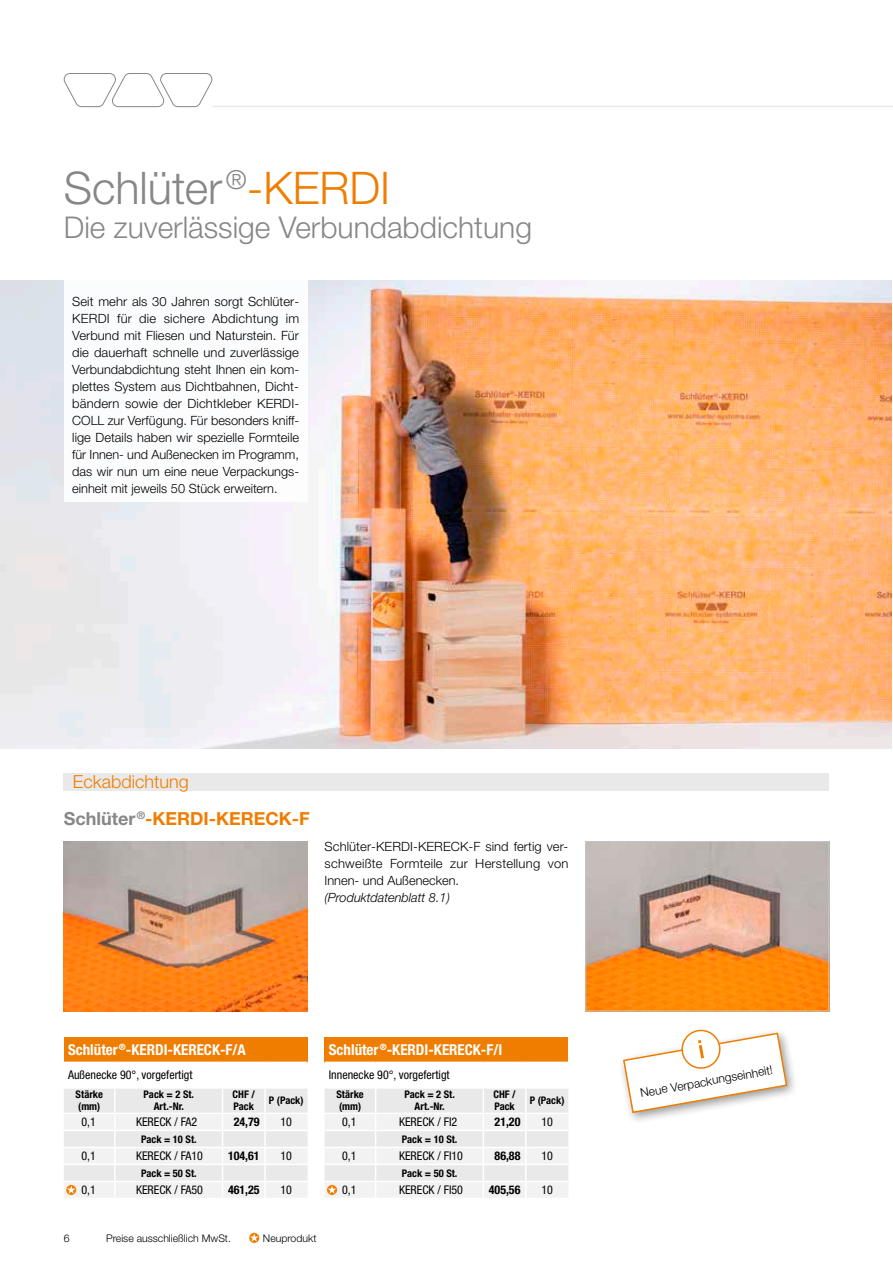
<style>
.page{position:relative;width:893px;height:1263px;background:#fff}
.page>*{position:absolute;margin:0;border:0;box-sizing:border-box;transform-origin:0 0}
.t1{font:300 45px "Helvetica Neue LTW1 G";color:#878787}
.t2{font:300 30px "Helvetica Neue LTW1 G";color:#878787}
.t3{font:700 18px "Helvetica Neue LTW1 G";color:#ef7d00}
.t4{font:300 18px "Helvetica Neue LTW1 G";color:#ef7d00}
.t5{font:700 condensed 15px "Helvetica Neue LTW1 G";color:#fff}
.t6{font:300 12.75px/17px "Helvetica Neue LTW1 G";color:#000;text-align:justify}
.t7{font:italic 300 12.75px "Helvetica Neue LTW1 G";color:#000}
.t8{font:condensed 12px "Helvetica Neue LTW1 G";color:#000}
.t9{font:700 condensed 12px "Helvetica Neue LTW1 G";color:#000}
.t10{font:300 12px "Helvetica Neue LTW1 G";color:#000}
.t11{font:700 condensed 10.5px/12px "Helvetica Neue LTW1 G";color:#000}
.t12{font:300 10.5px "Helvetica Neue LTW1 G";color:#000}
.s1{color:#ef7d00}
.s2{color:#878787}
</style>
<div class="page">
<svg style="left:64px;top:73px;width:148px;height:34px"></svg>
<hr style="left:213px;top:106px;width:680px;height:1px;background:#e9e9e9">
<svg style="left:249px;top:1232px;width:11px;height:11px"></svg>
<img style="left:0;top:281px;width:891px;height:467px">
<div style="left:64px;top:281px;width:244px;height:221px;background:#fff"></div>
<img style="left:64px;top:841px;width:244px;height:170px">
<img style="left:587px;top:843px;width:240px;height:166px">
<div style="left:585px;top:841px;width:244px;height:170px;border:1px solid #c6c6c6"></div>
<div style="left:64px;top:773px;width:765px;height:17px;background:#e9e9e9"></div>
<div style="left:64px;top:1037px;width:244px;height:25px;background:#ef7d00"></div>
<hr style="left:64px;top:1061px;width:51px;height:2px;background:#fff">
<hr style="left:115px;top:1061px;width:108px;height:2px;background:#fff">
<hr style="left:223px;top:1061px;width:42px;height:2px;background:#fff">
<hr style="left:265px;top:1061px;width:43px;height:2px;background:#fff">
<div style="left:64px;top:1089px;width:244px;height:108px;background:#f0f0f0"></div>
<div style="left:325px;top:1037px;width:243px;height:25px;background:#ef7d00"></div>
<hr style="left:325px;top:1061px;width:51px;height:2px;background:#fff">
<hr style="left:376px;top:1061px;width:107px;height:2px;background:#fff">
<hr style="left:483px;top:1061px;width:43px;height:2px;background:#fff">
<hr style="left:526px;top:1061px;width:42px;height:2px;background:#fff">
<div style="left:325px;top:1089px;width:243px;height:108px;background:#f0f0f0"></div>
<div style="left:618px;top:1027px;width:181px;height:97px;background:#000;opacity:.4"></div>
<svg style="left:622px;top:1029px;width:166px;height:85px"></svg>
<h1 class="t1" style="left:64px;top:161px;width:328px">Schlüter <sup>®</sup><span class="s1">-KERDI</span></h1>
<h2 class="t2" style="left:64px;top:209px;width:470px">Die zuverlässige Verbundabdichtung</h2>
<p class="t6" style="left:72px;top:293px;width:228px">Seit mehr als 30 Jahren sorgt Schlüter-KERDI für die sichere Abdichtung im Verbund mit Fliesen und Naturstein. Für die dauerhaft schnelle und zuverlässige Verbundabdichtung steht Ihnen ein kom&shy;plettes System aus Dichtbahnen, Dicht&shy;bändern sowie der Dichtkleber KERDI-COLL zur Verfügung. Für besonders kniff&shy;lige Details haben wir spezielle Formteile für Innen- und Außenecken im Programm, das wir nun um eine neue Verpackungs&shy;einheit mit jeweils 50 Stück erweitern.</p>
<h3 class="t4" style="left:73px;top:771px;width:118px">Eckabdichtung</h3>
<h3 class="t3" style="left:64px;top:807px;width:248px"><span class="s2">Schlüter</span> <sup>®</sup>-KERDI-KERECK-F</h3>
<p class="t6" style="left:325px;top:837px;width:245px">Schlüter-KERDI-KERECK-F sind fertig ver&shy;schweißte Formteile zur Herstellung von Innen- und Außenecken.</p>
<p class="t7" style="left:325px;top:889px;width:127px">(Produktdatenblatt 8.1)</p>
<p class="t5" style="left:68px;top:1041px;width:179px">Schlüter <sup>®</sup>-KERDI-KERECK-F/A</p>
<p class="t8" style="left:68px;top:1068px;width:126px">Außenecke 90°, vorgefertigt</p>
<p class="t11" style="left:76px;top:1089px;width:29px">Stärke (mm)</p>
<p class="t11" style="left:144px;top:1089px;width:52px;text-align:center">Pack = 2 St.<br>Art.-Nr.</p>
<p class="t11" style="left:233px;top:1089px;width:24px">CHF /<br>Pack</p>
<p class="t11" style="left:269px;top:1095px;width:36px">P (Pack)</p>
<p class="t8" style="left:81px;top:1115px;width:16px">0,1</p>
<p class="t8" style="left:136px;top:1115px;width:63px">KERECK / FA2</p>
<p class="t9" style="left:234px;top:1115px;width:27px">24,79</p>
<p class="t8" style="left:281px;top:1115px;width:13px">10</p>
<p class="t11" style="left:141px;top:1133px;width:57px">Pack = 10 St.</p>
<p class="t8" style="left:81px;top:1149px;width:16px">0,1</p>
<p class="t8" style="left:136px;top:1149px;width:68px">KERECK / FA10</p>
<p class="t9" style="left:228px;top:1149px;width:33px">104,61</p>
<p class="t8" style="left:281px;top:1149px;width:13px">10</p>
<p class="t11" style="left:141px;top:1167px;width:57px">Pack = 50 St.</p>
<p class="t8" style="left:81px;top:1183px;width:16px">0,1</p>
<p class="t8" style="left:136px;top:1183px;width:68px">KERECK / FA50</p>
<p class="t9" style="left:228px;top:1183px;width:33px">461,25</p>
<p class="t8" style="left:281px;top:1183px;width:13px">10</p>
<p class="t5" style="left:329px;top:1041px;width:175px">Schlüter <sup>®</sup>-KERDI-KERECK-F/I</p>
<p class="t8" style="left:329px;top:1068px;width:122px">Innenecke 90°, vorgefertigt</p>
<p class="t11" style="left:336px;top:1089px;width:29px">Stärke (mm)</p>
<p class="t11" style="left:404px;top:1089px;width:52px;text-align:center">Pack = 2 St.<br>Art.-Nr.</p>
<p class="t11" style="left:493px;top:1089px;width:24px">CHF /<br>Pack</p>
<p class="t11" style="left:530px;top:1095px;width:36px">P (Pack)</p>
<p class="t8" style="left:342px;top:1115px;width:16px">0,1</p>
<p class="t8" style="left:399px;top:1115px;width:60px">KERECK / FI2</p>
<p class="t9" style="left:495px;top:1115px;width:27px">21,20</p>
<p class="t8" style="left:541px;top:1115px;width:13px">10</p>
<p class="t11" style="left:402px;top:1133px;width:57px">Pack = 10 St.</p>
<p class="t8" style="left:342px;top:1149px;width:16px">0,1</p>
<p class="t8" style="left:399px;top:1149px;width:65px">KERECK / FI10</p>
<p class="t9" style="left:495px;top:1149px;width:27px">86,88</p>
<p class="t8" style="left:541px;top:1149px;width:13px">10</p>
<p class="t11" style="left:402px;top:1167px;width:57px">Pack = 50 St.</p>
<p class="t8" style="left:342px;top:1183px;width:16px">0,1</p>
<p class="t8" style="left:399px;top:1183px;width:65px">KERECK / FI50</p>
<p class="t9" style="left:489px;top:1183px;width:33px">405,56</p>
<p class="t8" style="left:541px;top:1183px;width:13px">10</p>
<p class="t12" style="left:64px;top:1231px;width:7px">6</p>
<p class="t12" style="left:106px;top:1231px;width:126px">Preise ausschließlich MwSt.</p>
<p class="t12" style="left:263px;top:1231px;width:55px">Neuprodukt</p>
<p class="t10" style="left:639px;top:1086px;width:136px;rotate:-10deg">Neue Verpackungseinheit!</p>
</div>
